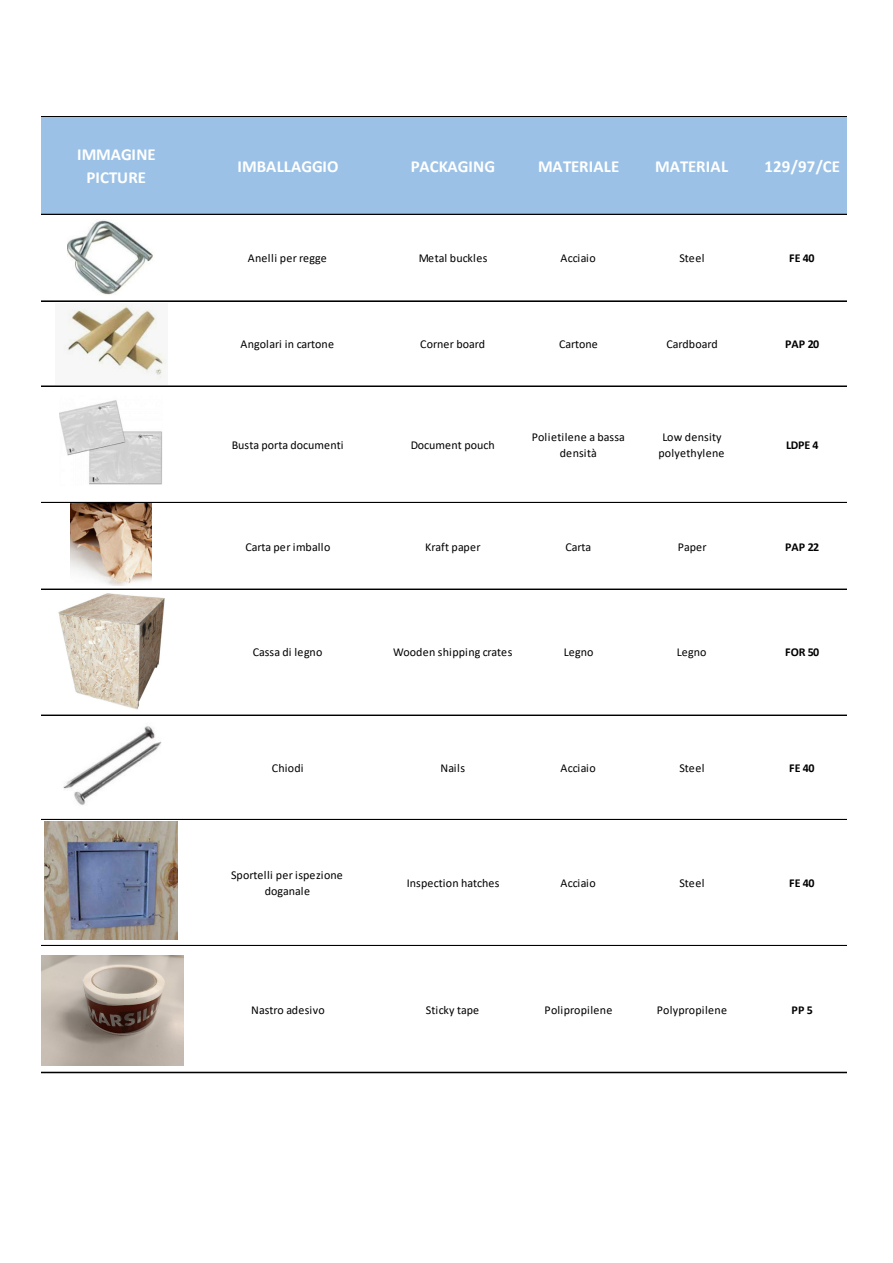
<style>
.page{position:relative;width:893px;height:1263px;background:#fff}
.page>*{position:absolute;margin:0;border:0;box-sizing:border-box;transform-origin:0 0}
.t1{font:700 16.8px/22.5px "Calibri";letter-spacing:.01em;color:#fff;text-align:center}
.t2{font:12px/16px "Calibri";letter-spacing:.01em;color:#000;text-align:center}
.t3{font:700 12px "Calibri";letter-spacing:-.005em;color:#000}
</style>
<div class="page">
<div style="left:41px;top:117px;width:805px;height:98px;background:#9bc2e6"></div>
<hr style="left:41px;top:1072px;width:805px;height:2px;background:#9bc2e6">
<hr style="left:41px;top:116px;width:805px;height:1px;background:#000">
<hr style="left:41px;top:214px;width:805px;height:1px;background:#000">
<hr style="left:41px;top:301px;width:805px;height:1px;background:#000">
<hr style="left:41px;top:386px;width:805px;height:1px;background:#000">
<hr style="left:41px;top:502px;width:805px;height:1px;background:#000">
<hr style="left:41px;top:589px;width:805px;height:1px;background:#000">
<hr style="left:41px;top:715px;width:805px;height:1px;background:#000">
<hr style="left:41px;top:819px;width:805px;height:1px;background:#000">
<hr style="left:41px;top:945px;width:805px;height:1px;background:#000">
<hr style="left:41px;top:1072px;width:805px;height:1px;background:#000">
<img style="left:67px;top:220px;width:86px;height:75px">
<img style="left:64px;top:303px;width:103px;height:76px">
<img style="left:59px;top:400px;width:103px;height:85px">
<img style="left:71px;top:503px;width:81px;height:83px">
<img style="left:58px;top:593px;width:106px;height:117px">
<img style="left:63px;top:726px;width:98px;height:79px">
<img style="left:45px;top:822px;width:132px;height:118px">
<img style="left:41px;top:955px;width:143px;height:111px">
<h1 class="t1" style="left:77px;top:143px;width:80px">IMMAGINE<br>PICTURE</h1>
<h1 class="t1" style="left:237px;top:155px;width:103px">IMBALLAGGIO</h1>
<h1 class="t1" style="left:411px;top:155px;width:86px">PACKAGING</h1>
<h1 class="t1" style="left:538px;top:155px;width:83px">MATERIALE</h1>
<h1 class="t1" style="left:655px;top:155px;width:74px">MATERIAL</h1>
<h1 class="t1" style="left:764px;top:155px;width:77px">129/97/CE</h1>
<p class="t2" style="left:248px;top:250px;width:80px">Anelli per regge</p>
<p class="t2" style="left:419px;top:250px;width:70px">Metal buckles</p>
<p class="t2" style="left:561px;top:250px;width:37px">Acciaio</p>
<p class="t2" style="left:679px;top:250px;width:27px">Steel</p>
<p class="t3" style="left:789px;top:250px;width:27px">FE 40</p>
<p class="t2" style="left:241px;top:336px;width:95px">Angolari in cartone</p>
<p class="t2" style="left:420px;top:336px;width:66px">Corner board</p>
<p class="t2" style="left:559px;top:336px;width:40px">Cartone</p>
<p class="t2" style="left:666px;top:336px;width:53px">Cardboard</p>
<p class="t3" style="left:785px;top:336px;width:36px">PAP 20</p>
<p class="t2" style="left:232px;top:436px;width:113px">Busta porta documenti</p>
<p class="t2" style="left:411px;top:436px;width:86px">Document pouch</p>
<p class="t2" style="left:532px;top:428px;width:95px">Polietilene a bassa densità</p>
<p class="t2" style="left:658px;top:428px;width:68px">Low density polyethylene</p>
<p class="t3" style="left:786px;top:436px;width:34px">LDPE 4</p>
<p class="t2" style="left:245px;top:538px;width:86px">Carta per imballo</p>
<p class="t2" style="left:425px;top:538px;width:57px">Kraft paper</p>
<p class="t2" style="left:565px;top:538px;width:27px">Carta</p>
<p class="t2" style="left:678px;top:538px;width:31px">Paper</p>
<p class="t3" style="left:785px;top:538px;width:36px">PAP 22</p>
<p class="t2" style="left:253px;top:644px;width:71px">Cassa di legno</p>
<p class="t2" style="left:393px;top:644px;width:121px">Wooden shipping crates</p>
<p class="t2" style="left:564px;top:644px;width:31px">Legno</p>
<p class="t2" style="left:677px;top:644px;width:31px">Legno</p>
<p class="t3" style="left:785px;top:644px;width:36px">FOR 50</p>
<p class="t2" style="left:272px;top:760px;width:33px">Chiodi</p>
<p class="t2" style="left:440px;top:760px;width:26px">Nails</p>
<p class="t2" style="left:561px;top:760px;width:37px">Acciaio</p>
<p class="t2" style="left:679px;top:760px;width:27px">Steel</p>
<p class="t3" style="left:789px;top:759px;width:27px">FE 40</p>
<p class="t2" style="left:231px;top:866px;width:113px">Sportelli per ispezione doganale</p>
<p class="t2" style="left:407px;top:874px;width:94px">Inspection hatches</p>
<p class="t2" style="left:561px;top:874px;width:37px">Acciaio</p>
<p class="t2" style="left:679px;top:874px;width:27px">Steel</p>
<p class="t3" style="left:789px;top:874px;width:27px">FE 40</p>
<p class="t2" style="left:251px;top:1001px;width:75px">Nastro adesivo</p>
<p class="t2" style="left:426px;top:1001px;width:55px">Sticky tape</p>
<p class="t2" style="left:545px;top:1001px;width:69px">Polipropilene</p>
<p class="t2" style="left:657px;top:1001px;width:72px">Polypropilene</p>
<p class="t3" style="left:792px;top:1001px;width:23px">PP 5</p>
</div>
